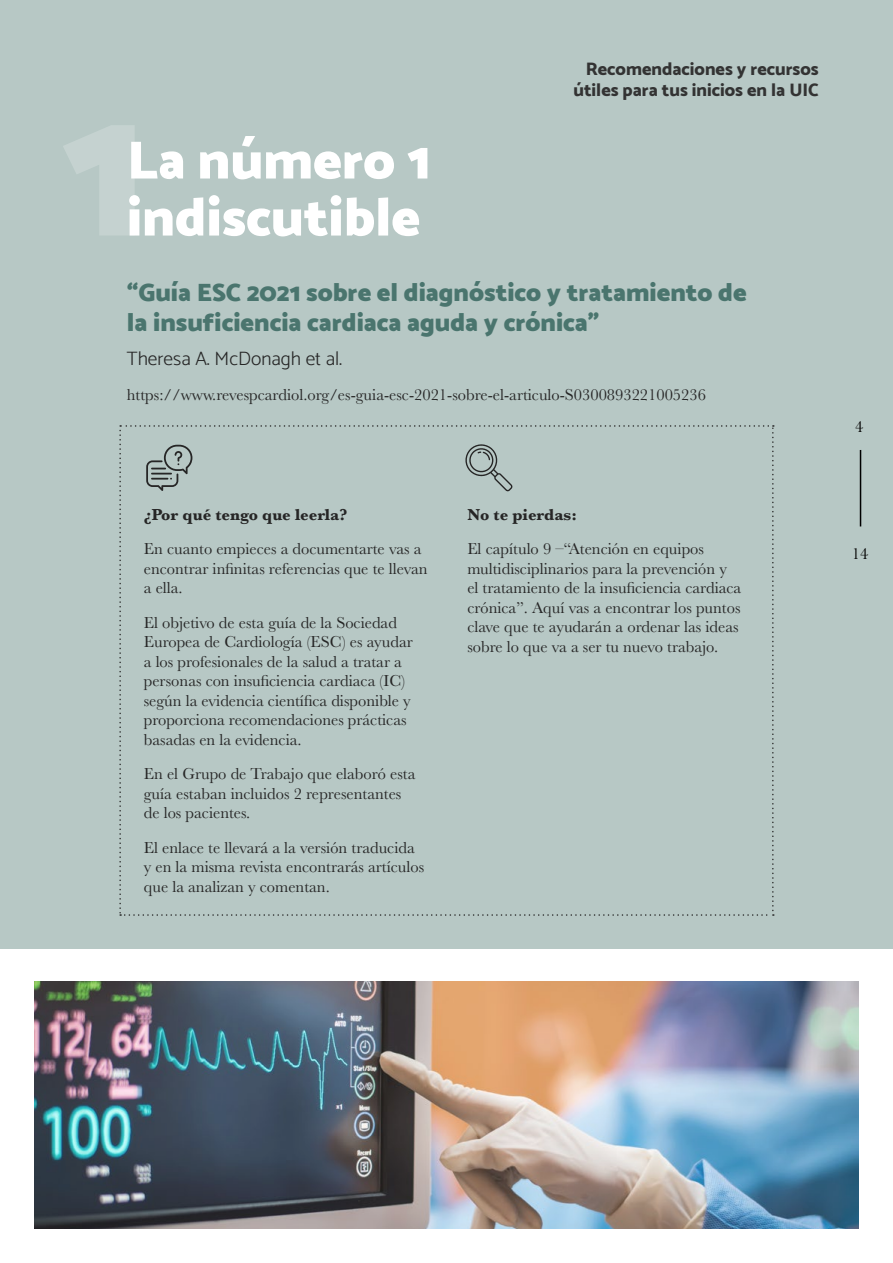
<style>
.page{position:relative;width:893px;height:1263px;background:#fff}
.page>*{position:absolute;margin:0;border:0;box-sizing:border-box;transform-origin:0 0}
.t1{font:900 195px "Catamaran";color:#fff}
.t2{font:900 54px/57px "Catamaran";color:#fff}
.t3{font:900 25.5px/30px "Catamaran";color:#4a756e}
.t4{font:300 19.5px "Catamaran";color:#262626}
.t5{font:800 18px/21px "Catamaran";color:#333;text-align:right}
.t6{font:16.5px/19.5px "Baskerville";color:#262626}
.t7{font:700 16.5px "Baskerville";color:#262626}
.t8{font:16.5px "Baskerville";color:#000}
</style>
<div class="page">
<div style="left:0;top:0;width:893px;height:948px;background:#b7c8c5"></div>
<svg style="left:119px;top:425px;width:655px;height:491px"></svg>
<img style="left:34px;top:981px;width:824px;height:247px">
<hr style="left:860px;top:450px;width:1px;height:76px;background:#000">
<h1 class="t1" style="left:61px;top:54px;width:87px">1</h1>
<h2 class="t2" style="left:127px;top:131px;width:305px">La número 1 indiscutible</h2>
<p class="t5" style="left:573px;top:58px;width:247px">Recomendaciones y recursos útiles para tus inicios en la UIC</p>
<h3 class="t3" style="left:127px;top:277px;width:621px">“Guía ESC 2021 sobre el diagnóstico y tratamiento de la insuficiencia cardiaca aguda y crónica”</h3>
<p class="t4" style="left:127px;top:344px;width:217px">Theresa A. McDonagh et al.</p>
<p class="t6" style="left:127px;top:385px;width:581px">https://www.revespcardiol.org/es-guia-esc-2021-sobre-el-articulo-S0300893221005236</p>
<p class="t7" style="left:144px;top:503px;width:205px">¿Por qué tengo que leerla?</p>
<p class="t6" style="left:144px;top:539px;width:285px">En cuanto empieces a documentarte vas a encontrar infinitas referencias que te llevan a ella.</p>
<p class="t6" style="left:144px;top:613px;width:270px">El objetivo de esta guía de la Sociedad Europea de Cardiología (ESC) es ayudar a los profesionales de la salud a tratar a personas con insuficiencia cardiaca (IC) según la evidencia científica disponible y proporciona recomendaciones prácticas basadas en la evidencia.</p>
<p class="t6" style="left:144px;top:764px;width:273px">En el Grupo de Trabajo que elaboró esta guía estaban incluidos 2 representantes de los pacientes.</p>
<p class="t6" style="left:144px;top:838px;width:282px">El enlace te llevará a la versión traducida y en la misma revista encontrarás artículos que la analizan y comentan.</p>
<p class="t7" style="left:467px;top:503px;width:111px">No te pierdas:</p>
<p class="t6" style="left:467px;top:539px;width:276px">El capítulo 9 –“Atención en equipos multidisciplinarios para la prevención y el tratamiento de la insuficiencia cardiaca crónica”. Aquí vas a encontrar los puntos clave que te ayudarán a ordenar las ideas sobre lo que va a ser tu nuevo trabajo.</p>
<p class="t8" style="left:855px;top:416px;width:10px">4</p>
<p class="t8" style="left:852px;top:543px;width:18px">14</p>
</div>
